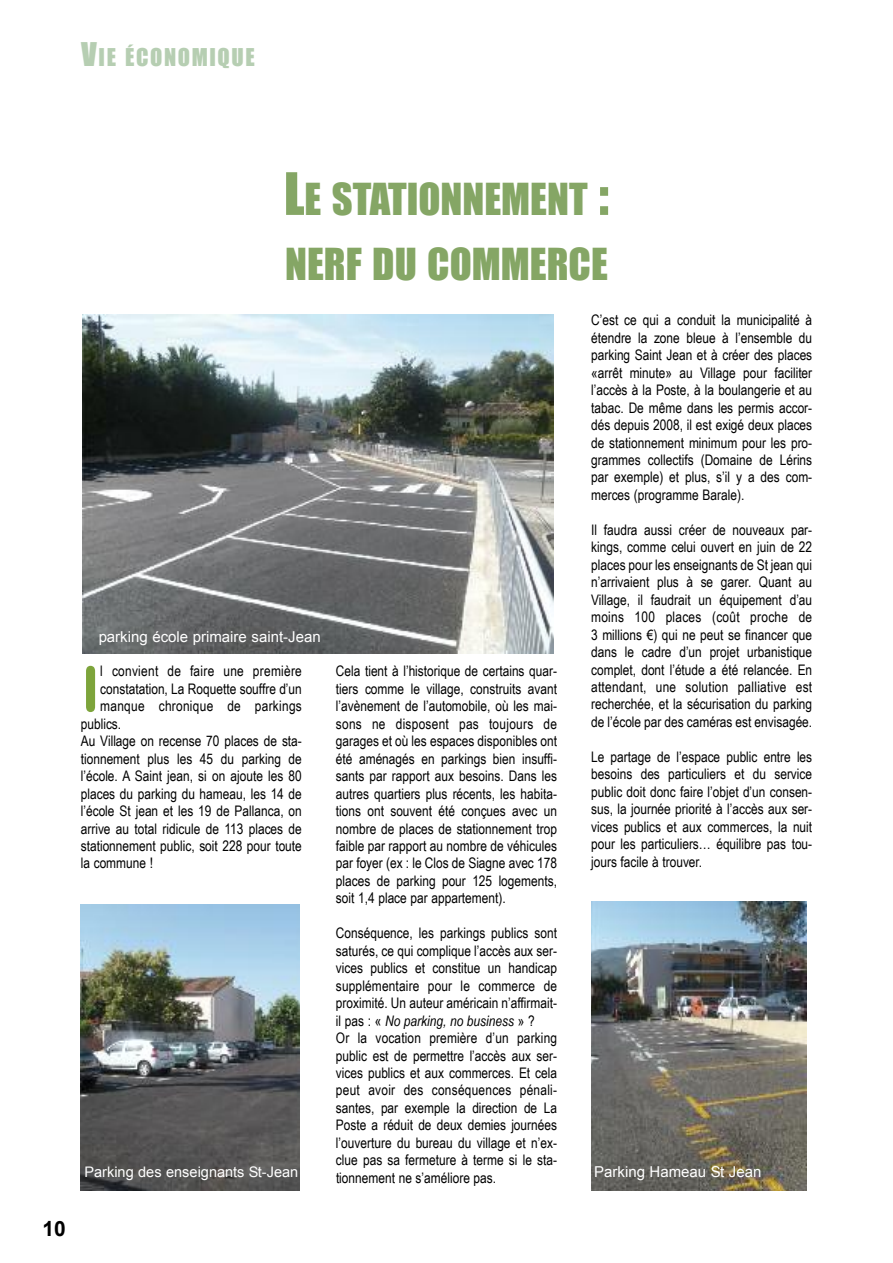
<style>
.page{position:relative;width:893px;height:1263px;background:#fff}
.page>*{position:absolute;margin:0;border:0;box-sizing:border-box;transform-origin:0 0}
.t1{font:62.4px "Arial Rounded MT Bold";color:#7da43b}
.t2{font:40.5px/64.8px "Impact";color:#85a665}
.t3{font:22.5px "Impact";letter-spacing:.07em;color:#b6ceb2}
.t4{font:700 21px "Arial";color:#000}
.t5{font:15px "Arial";color:#fff}
.t6{font:14.55px/17.4px "Arial Narrow";color:#000;text-align:justify}
.t7{font:14.55px "Arial Narrow";letter-spacing:.02em;color:#000}
.t8{font:14.55px "Arial";color:#fff}
.s1{font-size:30px}
.s2{font-size:54px}
.s3{font-style:italic}
</style>
<div class="page">
<img style="left:82px;top:315px;width:472px;height:339px">
<img style="left:81px;top:904px;width:218px;height:286px">
<img style="left:591px;top:901px;width:215px;height:290px">
<h3 class="t3" style="left:81px;top:44px;width:175px"><span class="s1">V</span>IE ÉCONOMIQUE</h3>
<h3 class="t4" style="left:43px;top:1217px;width:25px">10</h3>
<h2 class="t2" style="left:284px;top:166px;width:327px"><span class="s2">L</span>E STATIONNEMENT <span class="s2">:<br></span>NERF DU COMMERCE</h2>
<p class="t6" style="left:591px;top:311px;width:223px">C’est ce qui a conduit la municipalité à étendre la zone bleue à l’ensemble du parking Saint Jean et à créer des places «arrêt minute» au Village pour faciliter l’accès à la Poste, à la boulangerie et au tabac. De même dans les permis accor&shy;dés depuis 2008, il est exigé deux places de stationnement minimum pour les pro&shy;grammes collectifs (Domaine de Lérins par exemple) et plus, s’il y a des com&shy;merces (programme Barale).</p>
<p class="t6" style="left:591px;top:521px;width:223px">Il faudra aussi créer de nouveaux par&shy;kings, comme celui ouvert en juin de 22 places pour les enseignants de St jean qui n’arrivaient plus à se garer. Quant au Village, il faudrait un équipement d’au moins 100 places (coût proche de 3 millions €) qui ne peut se financer que dans le cadre d’un projet urbanistique complet, dont l’étude a été relancée. En attendant, une solution palliative est recherchée, et la sécurisation du parking de l’école par des caméras est envisagée.</p>
<p class="t6" style="left:591px;top:748px;width:223px">Le partage de l’espace public entre les besoins des particuliers et du service public doit donc faire l’objet d’un consen&shy;sus, la journée priorité à l’accès aux ser&shy;vices publics et aux commerces, la nuit pour les particuliers… équilibre pas tou&shy;jours facile à trouver.</p>
<p class="t5" style="left:99px;top:628px;width:223px">parking école primaire saint-Jean</p>
<h1 class="t1" style="left:81px;top:652px;width:21px">I</h1>
<p class="t7" style="left:100px;top:663px;width:203px">l convient de faire une première</p>
<p class="t6" style="left:336px;top:662px;width:223px">Cela tient à l’historique de certains quar&shy;tiers comme le village, construits avant l’avènement de l’automobile, où les mai&shy;sons ne disposent pas toujours de garages et où les espaces disponibles ont été aménagés en parkings bien insuffi&shy;sants par rapport aux besoins. Dans les autres quartiers plus récents, les habita&shy;tions ont souvent été conçues avec un nombre de places de stationnement trop faible par rapport au nombre de véhicules par foyer (ex : le Clos de Siagne avec 178 places de parking pour 125 logements, soit 1,4 place par appartement).</p>
<p class="t6" style="left:336px;top:924px;width:223px;text-align:left">Conséquence, les parkings publics sont saturés, ce qui complique l’accès aux ser&shy;vices publics et constitue un handicap supplémentaire pour le commerce de proximité. Un auteur américain n’affirmait&shy;il pas : « <span class="s3">No parking, no business</span> » ?<br>Or la vocation première d’un parking public est de permettre l’accès aux ser&shy;vices publics et aux commerces. Et cela peut avoir des conséquences pénali&shy;santes, par exemple la direction de La Poste a réduit de deux demies journées l’ouverture du bureau du village et n’ex&shy;clue pas sa fermeture à terme si le sta&shy;tionnement ne s’améliore pas.</p>
<p class="t6" style="left:100px;top:680px;width:203px">constatation, La Roquette souffre d’un</p>
<p class="t7" style="left:100px;top:698px;width:203px">manque chronique de parkings</p>
<p class="t6" style="left:81px;top:715px;width:42px">publics.</p>
<p class="t6" style="left:81px;top:732px;width:223px">Au Village on recense 70 places de sta-</p>
<p class="t6" style="left:81px;top:750px;width:223px">tionnement plus les 45 du parking de</p>
<p class="t6" style="left:81px;top:767px;width:223px">l’école. A Saint jean, si on ajoute les 80</p>
<p class="t6" style="left:81px;top:785px;width:223px">places du parking du hameau, les 14 de</p>
<p class="t6" style="left:81px;top:802px;width:223px">l’école St jean et les 19 de Pallanca, on</p>
<p class="t6" style="left:81px;top:819px;width:223px">arrive au total ridicule de 113 places de</p>
<p class="t6" style="left:81px;top:837px;width:223px">stationnement public, soit 228 pour toute</p>
<p class="t6" style="left:81px;top:854px;width:74px">la commune !</p>
<p class="t8" style="left:84px;top:1164px;width:215px">Parking des enseignants St-Jean</p>
<p class="t5" style="left:594px;top:1164px;width:169px">Parking Hameau St Jean</p>
</div>
